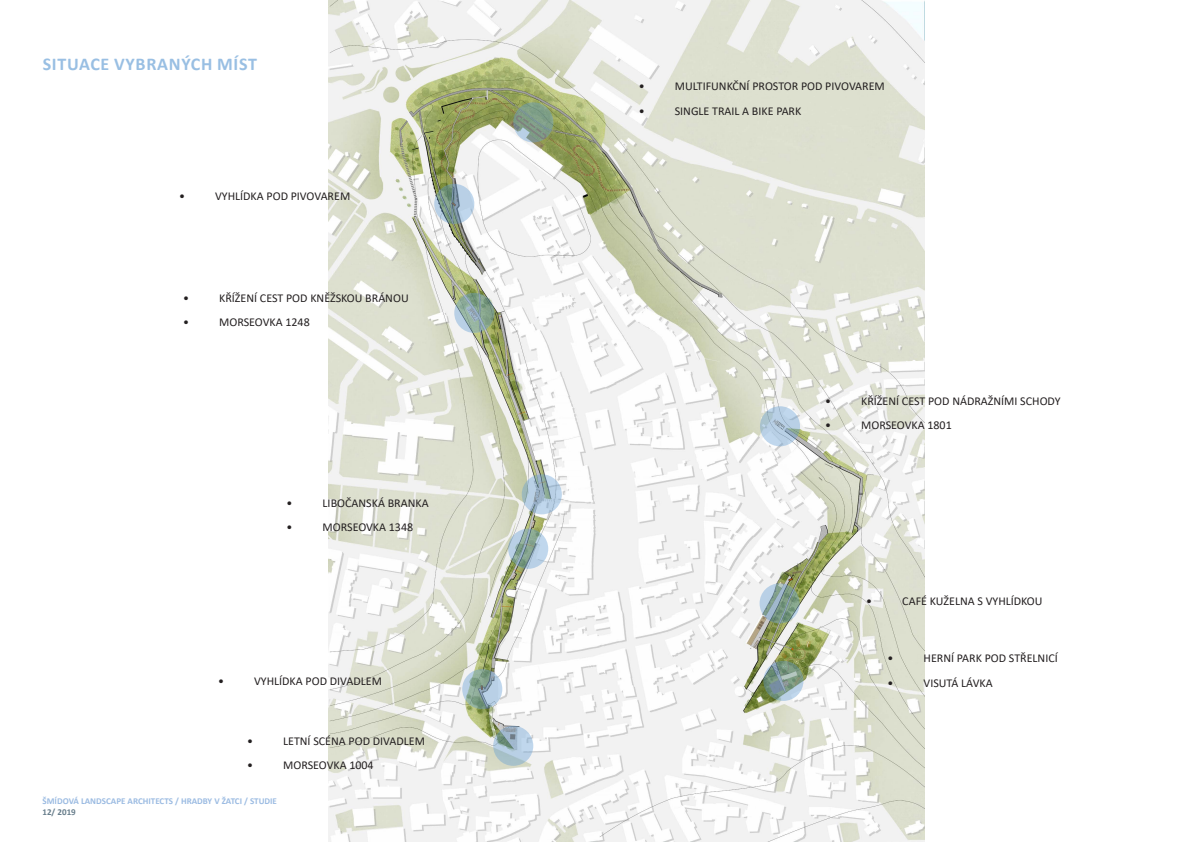
<style>
.page{position:relative;width:1191px;height:842px;background:#fff}
.page>*{position:absolute;margin:0;border:0;box-sizing:border-box;transform-origin:0 0}
.NADPIS{font:700 18px "Calibri";letter-spacing:.04em;color:#99bfe3}
.t1{font:12px "Calibri";color:#231f20}
.t2{font:700 9px "Calibri";color:#9bbbe2}
.t3{font:700 9px "Calibri";color:#677d8b}
</style>
<div class="page">
<img style="left:329px;top:0;width:595px;height:842px">
<svg style="left:759px;top:583px;width:40px;height:40px"></svg>
<svg style="left:763px;top:661px;width:40px;height:40px"></svg>
<svg style="left:462px;top:669px;width:40px;height:40px"></svg>
<svg style="left:493px;top:726px;width:40px;height:40px"></svg>
<svg style="left:508px;top:529px;width:40px;height:40px"></svg>
<svg style="left:522px;top:474px;width:40px;height:40px"></svg>
<svg style="left:454px;top:293px;width:40px;height:40px"></svg>
<svg style="left:434px;top:184px;width:40px;height:40px"></svg>
<svg style="left:513px;top:102px;width:40px;height:40px"></svg>
<svg style="left:760px;top:406px;width:40px;height:40px"></svg>
<p class="NADPIS" style="left:43px;top:51px;width:216px">SITUACE VYBRANÝCH MÍST</p>
<p class="t1" style="left:179px;top:187px;width:7px">•</p>
<p class="t1" style="left:215px;top:187px;width:137px">VYHLÍDKA POD PIVOVAREM</p>
<p class="t1" style="left:183px;top:290px;width:7px">•</p>
<p class="t1" style="left:219px;top:290px;width:191px">KŘÍŽENÍ CEST POD KNĚŽSKOU BRÁNOU</p>
<p class="t1" style="left:183px;top:314px;width:7px">•</p>
<p class="t1" style="left:219px;top:314px;width:92px">MORSEOVKA 1248</p>
<p class="t1" style="left:286px;top:494px;width:7px">•</p>
<p class="t1" style="left:322px;top:494px;width:107px">LIBOČANSKÁ BRANKA</p>
<p class="t1" style="left:286px;top:519px;width:7px">•</p>
<p class="t1" style="left:322px;top:519px;width:92px">MORSEOVKA 1348</p>
<p class="t1" style="left:218px;top:672px;width:7px">•</p>
<p class="t1" style="left:254px;top:672px;width:129px">VYHLÍDKA POD DIVADLEM</p>
<p class="t1" style="left:247px;top:732px;width:7px">•</p>
<p class="t1" style="left:283px;top:732px;width:143px">LETNÍ SCÉNA POD DIVADLEM</p>
<p class="t1" style="left:247px;top:757px;width:7px">•</p>
<p class="t1" style="left:283px;top:757px;width:92px">MORSEOVKA 1004</p>
<p class="t2" style="left:43px;top:795px;width:236px">ŠMÍDOVÁ LANDSCAPE ARCHITECTS / HRADBY V ŽATCI / STUDIE</p>
<p class="t3" style="left:43px;top:806px;width:35px">12/ 2019</p>
<p class="t1" style="left:639px;top:78px;width:7px">•</p>
<p class="t1" style="left:675px;top:78px;width:212px">MULTIFUNKČNÍ PROSTOR POD PIVOVAREM</p>
<p class="t1" style="left:639px;top:102px;width:7px">•</p>
<p class="t1" style="left:675px;top:102px;width:128px">SINGLE TRAIL A BIKE PARK</p>
<p class="t1" style="left:825px;top:392px;width:7px">•</p>
<p class="t1" style="left:861px;top:392px;width:201px">KŘÍŽENÍ CEST POD NÁDRAŽNÍMI SCHODY</p>
<p class="t1" style="left:825px;top:417px;width:7px">•</p>
<p class="t1" style="left:861px;top:417px;width:92px">MORSEOVKA 1801</p>
<p class="t1" style="left:866px;top:593px;width:7px">•</p>
<p class="t1" style="left:902px;top:593px;width:142px">CAFÉ KUŽELNA S VYHLÍDKOU</p>
<p class="t1" style="left:887px;top:650px;width:7px">•</p>
<p class="t1" style="left:923px;top:650px;width:136px">HERNÍ PARK POD STŘELNICÍ</p>
<p class="t1" style="left:887px;top:674px;width:7px">•</p>
<p class="t1" style="left:923px;top:674px;width:71px">VISUTÁ LÁVKA</p>
</div>
